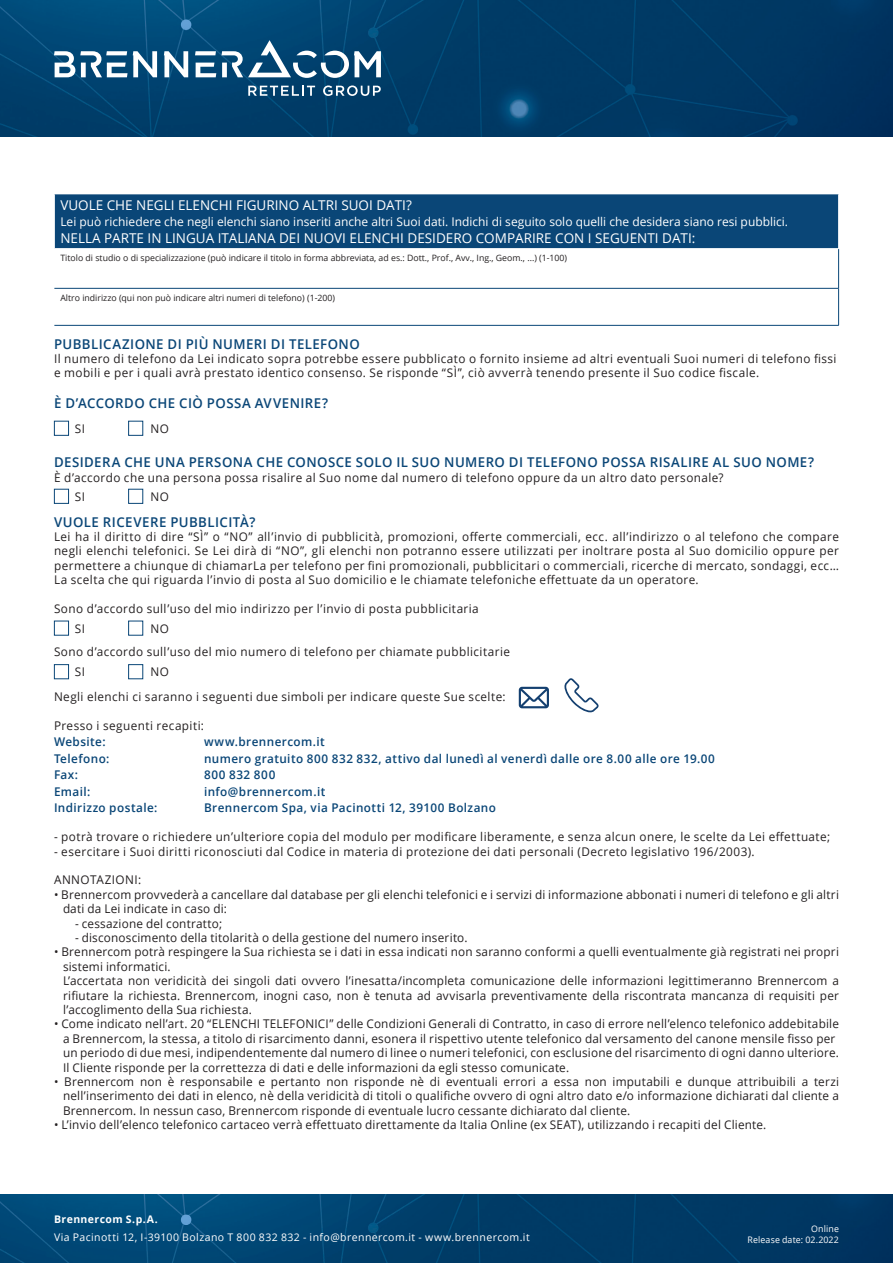
<style>
.page{position:relative;width:893px;height:1263px;background:#fff}
.page>*{position:absolute;margin:0;border:0;box-sizing:border-box;transform-origin:0 0}
.t1{font:600 13.5px "Open Sans";letter-spacing:.03em;color:#0a4677}
.t2{font:13.5px "Open Sans";color:#fff}
.t3{font:12px/14.4px "Open Sans";letter-spacing:.025em;color:#231f20}
.t4{font:600 12px "Open Sans";letter-spacing:.035em;color:#0a4677}
.t5{font:12px "Open Sans";color:#fff}
.t6{font:600 12px "Open Sans";letter-spacing:.055em;color:#0a4677}
.t7{font:10.5px "Open Sans";letter-spacing:.04em;color:#fff}
.t8{font:700 10.5px "Open Sans";letter-spacing:.04em;color:#fff}
.t9{font:9px/10.8px "Open Sans";letter-spacing:.015em;color:#fff;text-align:right}
.t10{font:8.7px "Open Sans";color:#231f20}
</style>
<div class="page">
<img style="left:0;top:0;width:893px;height:136px">
<svg style="left:248px;top:86px;width:67px;height:10px"></svg>
<svg style="left:323px;top:85px;width:58px;height:11px"></svg>
<svg style="left:54px;top:51px;width:103px;height:26px"></svg>
<svg style="left:164px;top:51px;width:24px;height:26px"></svg>
<svg style="left:195px;top:40px;width:186px;height:38px"></svg>
<img style="left:0;top:1195px;width:893px;height:68px">
<div style="left:54px;top:194px;width:785px;height:55px;background:#0a4677"></div>
<hr style="left:838px;top:249px;width:1px;height:39px;background:#0a4677">
<hr style="left:54px;top:288px;width:785px;height:1px;background:#0a4677">
<hr style="left:838px;top:288px;width:1px;height:37px;background:#0a4677">
<hr style="left:54px;top:325px;width:785px;height:1px;background:#0a4677">
<hr style="left:54px;top:248px;width:785px;height:1px;background:#fff">
<hr style="left:54px;top:194px;width:1px;height:54px;background:#fff">
<hr style="left:838px;top:194px;width:1px;height:54px;background:#fff">
<div style="left:54px;top:421px;width:15px;height:15px;border:1px solid #0a4677"></div>
<div style="left:128px;top:421px;width:15px;height:15px;border:1px solid #0a4677"></div>
<div style="left:54px;top:489px;width:15px;height:15px;border:1px solid #0a4677"></div>
<div style="left:128px;top:489px;width:15px;height:15px;border:1px solid #0a4677"></div>
<div style="left:54px;top:621px;width:15px;height:15px;border:1px solid #0a4677"></div>
<div style="left:128px;top:621px;width:15px;height:15px;border:1px solid #0a4677"></div>
<div style="left:54px;top:664px;width:15px;height:15px;border:1px solid #0a4677"></div>
<div style="left:128px;top:664px;width:15px;height:15px;border:1px solid #0a4677"></div>
<svg style="left:519px;top:687px;width:30px;height:21px"></svg>
<svg style="left:564px;top:678px;width:35px;height:34px"></svg>
<p class="t2" style="left:60px;top:196px;width:353px">VUOLE CHE NEGLI ELENCHI FIGURINO ALTRI SUOI DATI?</p>
<p class="t5" style="left:60px;top:214px;width:729px">Lei può richiedere che negli elenchi siano inseriti anche altri Suoi dati. Indichi di seguito solo quelli che desidera siano resi pubblici.</p>
<p class="t2" style="left:60px;top:228px;width:636px">NELLA PARTE IN LINGUA ITALIANA DEI NUOVI ELENCHI DESIDERO COMPARIRE CON I SEGUENTI DATI:</p>
<p class="t10" style="left:60px;top:252px;width:508px">Titolo di studio o di specializzazione (può indicare il titolo in forma abbreviata, ad es.: Dott., Prof., Avv., Ing., Geom., ...) (1-100)</p>
<p class="t10" style="left:60px;top:292px;width:276px">Altro indirizzo (qui non può indicare altri numeri di telefono) (1-200)</p>
<p class="t1" style="left:54px;top:334px;width:307px">PUBBLICAZIONE DI PIÙ NUMERI DI TELEFONO</p>
<p class="t3" style="left:54px;top:351px;width:784px">Il numero di telefono da Lei indicato sopra potrebbe essere pubblicato o fornito insieme ad altri eventuali Suoi numeri di telefono fissi e mobili e per i quali avrà prestato identico consenso. Se risponde “SÌ”, ciò avverrà tenendo presente il Suo codice fiscale.</p>
<p class="t1" style="left:54px;top:394px;width:276px">È D’ACCORDO CHE CIÒ POSSA AVVENIRE?</p>
<p class="t3" style="left:75px;top:421px;width:12px">SI</p>
<p class="t3" style="left:151px;top:421px;width:20px">NO</p>
<p class="t1" style="left:54px;top:453px;width:762px">DESIDERA CHE UNA PERSONA CHE CONOSCE SOLO IL SUO NUMERO DI TELEFONO POSSA RISALIRE AL SUO NOME?</p>
<p class="t3" style="left:54px;top:470px;width:671px">È d’accordo che una persona possa risalire al Suo nome dal numero di telefono oppure da un altro dato personale?</p>
<p class="t1" style="left:54px;top:512px;width:203px">VUOLE RICEVERE PUBBLICITÀ?</p>
<p class="t3" style="left:54px;top:529px;width:786px;text-align:justify">Lei ha il diritto di dire “SÌ” o “NO” all’invio di pubblicità, promozioni, offerte commerciali, ecc. all’indirizzo o al telefono che compare negli elenchi telefonici. Se Lei dirà di “NO”, gli elenchi non potranno essere utilizzati per inoltrare posta al Suo domicilio oppure per permettere a chiunque di chiamarLa per telefono per fini promozionali, pubblicitari o commerciali, ricerche di mercato, sondaggi, ecc…</p>
<p class="t3" style="left:54px;top:572px;width:646px">La scelta che qui riguarda l’invio di posta al Suo domicilio e le chiamate telefoniche effettuate da un operatore.</p>
<p class="t3" style="left:54px;top:601px;width:426px">Sono d’accordo sull’uso del mio indirizzo per l’invio di posta pubblicitaria</p>
<p class="t3" style="left:54px;top:644px;width:458px">Sono d’accordo sull’uso del mio numero di telefono per chiamate pubblicitarie</p>
<p class="t3" style="left:75px;top:489px;width:12px">SI</p>
<p class="t3" style="left:151px;top:489px;width:20px">NO</p>
<p class="t3" style="left:75px;top:621px;width:12px">SI</p>
<p class="t3" style="left:151px;top:621px;width:20px">NO</p>
<p class="t3" style="left:75px;top:664px;width:12px">SI</p>
<p class="t3" style="left:151px;top:664px;width:20px">NO</p>
<p class="t3" style="left:54px;top:689px;width:453px">Negli elenchi ci saranno i seguenti due simboli per indicare queste Sue scelte:</p>
<p class="t3" style="left:54px;top:718px;width:152px">Presso i seguenti recapiti:</p>
<p class="t4" style="left:54px;top:734px;width:53px">Website:</p>
<p class="t4" style="left:204px;top:734px;width:122px">www.brennercom.it</p>
<p class="t4" style="left:54px;top:750px;width:57px">Telefono:</p>
<p class="t4" style="left:204px;top:750px;width:512px">numero gratuito 800 832 832, attivo dal lunedì al venerdì dalle ore 8.00 alle ore 19.00</p>
<p class="t4" style="left:54px;top:767px;width:26px">Fax:</p>
<p class="t6" style="left:204px;top:767px;width:73px">800 832 800</p>
<p class="t4" style="left:54px;top:783px;width:38px">Email:</p>
<p class="t4" style="left:204px;top:783px;width:123px">info@brennercom.it</p>
<p class="t4" style="left:54px;top:800px;width:105px">Indirizzo postale:</p>
<p class="t4" style="left:204px;top:800px;width:293px">Brennercom Spa, via Pacinotti 12, 39100 Bolzano</p>
<p class="t3" style="left:54px;top:829px;width:778px">- potrà trovare o richiedere un’ulteriore copia del modulo per modificare liberamente, e senza alcun onere, le scelte da Lei effettuate;</p>
<p class="t3" style="left:54px;top:844px;width:702px">- esercitare i Suoi diritti riconosciuti dal Codice in materia di protezione dei dati personali (Decreto legislativo 196/2003).</p>
<p class="t3" style="left:54px;top:872px;width:89px">ANNOTAZIONI:</p>
<p class="t3" style="left:63px;top:887px;width:777px;text-indent:-9px">• Brennercom provvederà a cancellare dal database per gli elenchi telefonici e i servizi di informazione abbonati i numeri di telefono e gli altri dati da Lei indicate in caso di:</p>
<p class="t3" style="left:75px;top:916px;width:149px">- cessazione del contratto;</p>
<p class="t3" style="left:75px;top:930px;width:394px">- disconoscimento della titolarità o della gestione del numero inserito.</p>
<p class="t3" style="left:63px;top:944px;width:777px;text-indent:-9px">• Brennercom potrà respingere la Sua richiesta se i dati in essa indicati non saranno conformi a quelli eventualmente già registrati nei propri sistemi informatici.</p>
<p class="t3" style="left:63px;top:973px;width:777px;text-align:justify">L’accertata non veridicità dei singoli dati ovvero l’inesatta/incompleta comunicazione delle informazioni legittimeranno Brennercom a rifiutare la richiesta. Brennercom, inogni caso, non è tenuta ad avvisarla preventivamente della riscontrata mancanza di requisiti per l’accoglimento della Sua richiesta.</p>
<p class="t3" style="left:63px;top:1016px;width:777px;text-indent:-9px">• Come indicato nell’art. 20 “ELENCHI TELEFONICI” delle Condizioni Generali di Contratto, in caso di errore nell’elenco telefonico addebitabile a Brennercom, la stessa, a titolo di risarcimento danni, esonera il rispettivo utente telefonico dal versamento del canone mensile fisso per un periodo di due mesi, indipendentemente dal numero di linee o numeri telefonici, con esclusione del risarcimento di ogni danno ulteriore.<br>Il Cliente risponde per la correttezza di dati e delle informazioni da egli stesso comunicate.</p>
<p class="t3" style="left:63px;top:1074px;width:777px;text-align:justify;text-indent:-9px">• Brennercom non è responsabile e pertanto non risponde nè di eventuali errori a essa non imputabili e dunque attribuibili a terzi nell’inserimento dei dati in elenco, nè della veridicità di titoli o qualifiche ovvero di ogni altro dato e/o informazione dichiarati dal cliente a Brennercom. In nessun caso, Brennercom risponde di eventuale lucro cessante dichiarato dal cliente.</p>
<p class="t3" style="left:54px;top:1117px;width:714px">• L’invio dell’elenco telefonico cartaceo verrà effettuato direttamente da Italia Online (ex SEAT), utilizzando i recapiti del Cliente.</p>
<p class="t8" style="left:54px;top:1211px;width:105px">Brennercom S.p.A.</p>
<p class="t7" style="left:54px;top:1230px;width:477px">Via Pacinotti 12, I-39100 Bolzano T 800 832 832 - info@brennercom.it - www.brennercom.it</p>
<p class="t9" style="left:747px;top:1223px;width:93px">Online<br>Release date: 02.2022</p>
</div>
